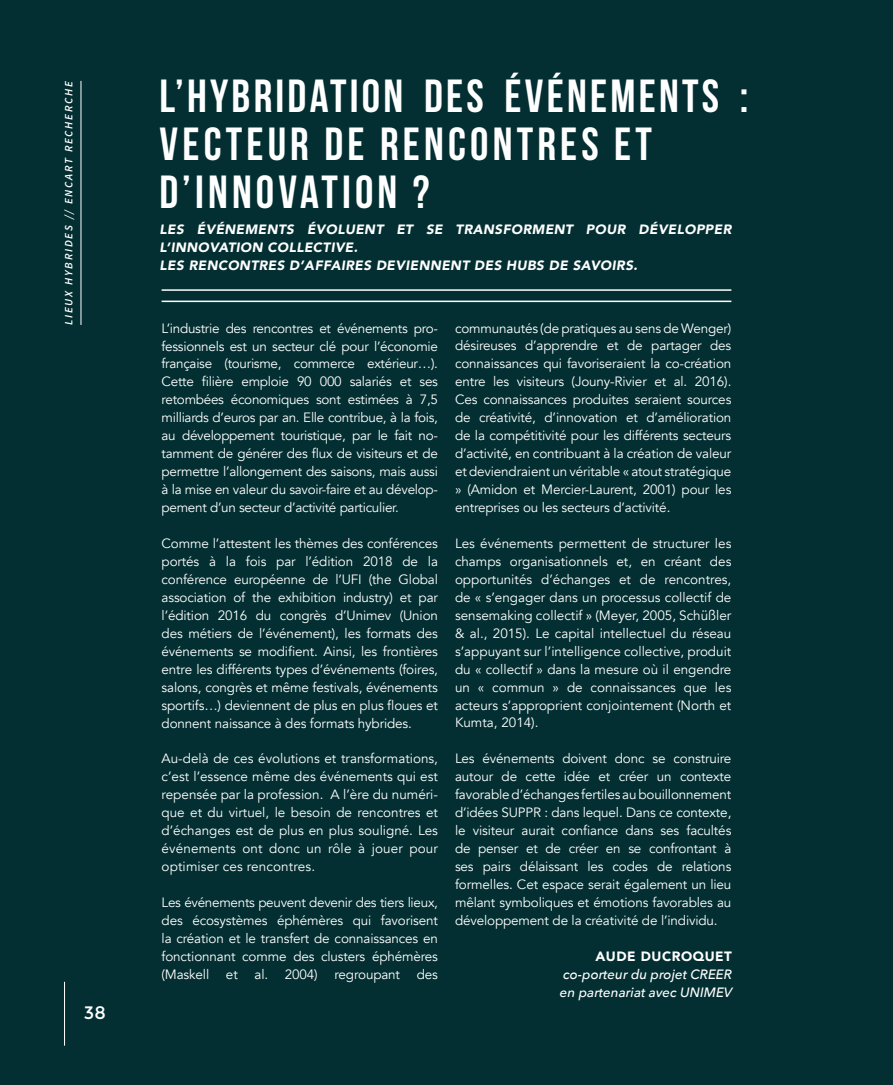
<style>
.page{position:relative;width:893px;height:1085px;background:#fff}
.page>*{position:absolute;margin:0;border:0;box-sizing:border-box;transform-origin:0 0}
.t1{font:700 46.35px/47.8px "Bebas Neue";letter-spacing:.09em;color:#fff}
.t2{font:18px "Montserrat";color:#fff}
.t3{font:13.5px/18px "Avenir";letter-spacing:-.01em;color:#fff;text-align:justify}
.t4{font:italic 900 13.5px/18px "Avenir";letter-spacing:.03em;color:#fff}
.t5{font:italic 500 13.5px/18px "Avenir Next";color:#fff}
.t6{font:900 13.5px "Avenir";letter-spacing:.04em;color:#fff}
.t7{font:italic 600 11.25px "Source Sans Pro";letter-spacing:.16em;color:#fff}
</style>
<div class="page">
<div style="left:0;top:0;width:893px;height:1084px;background:#032f32"></div>
<hr style="left:162px;top:289px;width:569px;height:2px;background:#fff">
<hr style="left:162px;top:300px;width:569px;height:2px;background:#fff">
<hr style="left:81px;top:81px;width:1px;height:244px;background:#fff">
<hr style="left:64px;top:981px;width:1px;height:64px;background:#fff">
<p class="t7" style="left:62px;top:325px;width:246px;rotate:-90deg">LIEUX HYBRIDES // ENCART RECHERCHE</p>
<h2 class="t2" style="left:84px;top:1002px;width:23px">38</h2>
<h1 class="t1" style="left:160px;top:71px;width:590px">L’HYBRIDATION DES ÉVÉNEMENTS :<br>VECTEUR DE RENCONTRES ET<br>D’INNOVATION ?</h1>
<p class="t4" style="left:160px;top:220px;width:573px">LES ÉVÉNEMENTS ÉVOLUENT ET SE TRANSFORMENT POUR DÉVELOPPER<br>L’INNOVATION COLLECTIVE.<br>LES RENCONTRES D’AFFAIRES DEVIENNENT DES HUBS DE SAVOIRS.</p>
<p class="t3" style="left:162px;top:319px;width:278px">L’industrie des rencontres et événements pro&shy;fessionnels est un secteur clé pour l’économie française (tourisme, commerce extérieur…).<br>Cette filière emploie 90 000 salariés et ses retombées économiques sont estimées à 7,5 milliards d’euros par an. Elle contribue, à la fois, au développement touristique, par le fait no&shy;tamment de générer des flux de visiteurs et de permettre l’allongement des saisons, mais aussi à la mise en valeur du savoir-faire et au dévelop&shy;pement d’un secteur d’activité particulier.</p>
<p class="t3" style="left:162px;top:534px;width:278px">Comme l’attestent les thèmes des conférences portés à la fois par l’édition 2018 de la conférence européenne de l’UFI (the Global association of the exhibition industry) et par l’édition 2016 du congrès d’Unimev (Union des métiers de l’événement), les formats des événements se modifient. Ainsi, les frontières entre les différents types d’événements (foires, salons, congrès et même festivals, événements sportifs…) deviennent de plus en plus floues et donnent naissance à des formats hybrides.</p>
<p class="t3" style="left:162px;top:750px;width:278px">Au-delà de ces évolutions et transformations, c’est l’essence même des événements qui est repensée par la profession. A l’ère du numéri&shy;que et du virtuel, le besoin de rencontres et d’échanges est de plus en plus souligné. Les événements ont donc un rôle à jouer pour optimiser ces rencontres.</p>
<p class="t3" style="left:162px;top:893px;width:278px">Les événements peuvent devenir des tiers lieux, des écosystèmes éphémères qui favorisent la création et le transfert de connaissances en fonctionnant comme des clusters éphémères (Maskell et al. 2004) regroupant des</p>
<p class="t3" style="left:455px;top:319px;width:278px">communautés (de pratiques au sens de Wenger) désireuses d’apprendre et de partager des connaissances qui favoriseraient la co-création entre les visiteurs (Jouny-Rivier et al. 2016).<br>Ces connaissances produites seraient sources de créativité, d’innovation et d’amélioration de la compétitivité pour les différents secteurs d’activité, en contribuant à la création de valeur et deviendraient un véritable « atout stratégique » (Amidon et Mercier-Laurent, 2001) pour les entreprises ou les secteurs d’activité.</p>
<p class="t3" style="left:455px;top:534px;width:278px">Les événements permettent de structurer les champs organisationnels et, en créant des opportunités d’échanges et de rencontres, de « s’engager dans un processus collectif de sensemaking collectif » (Meyer, 2005, Schüßler &amp; al., 2015). Le capital intellectuel du réseau s’appuyant sur l’intelligence collective, produit du « collectif » dans la mesure où il engendre un « commun » de connaissances que les acteurs s’approprient conjointement (North et Kumta, 2014).</p>
<p class="t3" style="left:455px;top:749px;width:278px">Les événements doivent donc se construire autour de cette idée et créer un contexte favorable d’échanges fertiles au bouillonnement d’idées SUPPR : dans lequel. Dans ce contexte, le visiteur aurait confiance dans ses facultés de penser et de créer en se confrontant à ses pairs délaissant les codes de relations formelles. Cet espace serait également un lieu mêlant symboliques et émotions favorables au développement de la créativité de l’individu.</p>
<p class="t6" style="left:595px;top:944px;width:138px">AUDE DUCROQUET</p>
<p class="t5" style="left:560px;top:964px;width:174px">co-porteur du projet CREER en partenariat avec UNIMEV</p>
</div>
